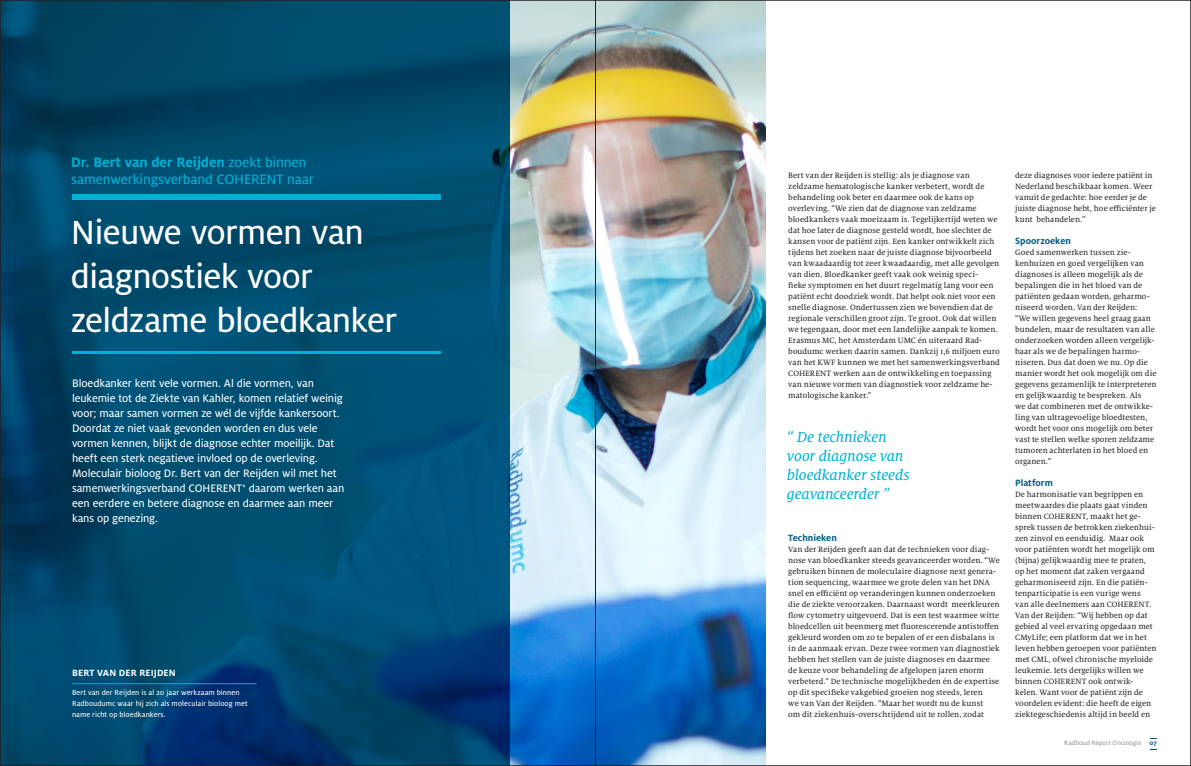
<style>
.page{position:relative;width:1191px;height:766px;background:#fff}
.page>*{position:absolute;margin:0;border:0;box-sizing:border-box;transform-origin:0 0}
.KOP_MIDDEL{font:37px/44px "Milo OT Text";letter-spacing:-.02em;color:#fff}
.QUOTE{font:16px/19px "Milo Serif OT Text Ita";letter-spacing:-.01em;color:#00b1d5}
.SUBKOP{font:15px/17px "Milo OT Text";letter-spacing:-.01em;color:#00b1d5}
.INTRO_GROOT{font:12px/15px "Milo OT Text";letter-spacing:-.01em;color:#fff}
.TUSSENKOP{font:700 10px "Milo OT";letter-spacing:.005em;color:#005d85}
.NAAM_BIJSCHRIFT{font:700 10px "Milo OT";letter-spacing:.015em;color:#fff}
.BODYTEKST{font:8.5px/11px "Milo Serif OT Text";letter-spacing:.005em;color:#231f20}
.BIJSCHRIFT{font:8px/11px "Milo OT Text";letter-spacing:.005em;color:#fff}
.t1{font:7px "Milo OT Text";letter-spacing:.005em;color:#939598}
.s1{font-family:"Milo OT";font-weight:700}
.s2{font-family:"Milo OT";font-weight:700;color:#005d85}
</style>
<div class="page">
<img style="left:510px;top:2px;width:255px;height:761px">
<svg style="left:2px;top:2px;width:508px;height:761px;background:#00496e"></svg>
<div style="left:72px;top:194px;width:368px;height:5px;background:#00b1d5"></div>
<hr style="left:72px;top:351px;width:368px;height:2px;background:#00b1d5">
<hr style="left:72px;top:683px;width:184px;height:1px;background:#00b1d5">
<hr style="left:595px;top:0;width:1px;height:765px;background:#231f20">
<p class="SUBKOP" style="left:71px;top:154px;width:244px"><span class="s1">Dr. Bert van der Reijden</span> zoekt binnen samenwerkingsverband COHERENT naar</p>
<p class="KOP_MIDDEL" style="left:71px;top:210px;width:328px">Nieuwe vormen van diagnostiek voor zeldzame bloedkanker</p>
<p class="INTRO_GROOT" style="left:72px;top:376px;width:274px">Bloedkanker kent vele vormen. Al die vormen, van leukemie tot de Ziekte van Kahler, komen relatief weinig voor; maar samen vormen ze wél de vijfde kankersoort.<br>Doordat ze niet vaak gevonden worden en dus vele vormen kennen, blijkt de diagnose echter moeilijk. Dat heeft een sterk negatieve invloed op de overleving.<br>Moleculair bioloog Dr. Bert van der Reijden wil met het samenwerkingsverband COHERENT<sup>*</sup> daarom werken aan een eerdere en betere diagnose en daarmee aan meer kans op genezing.</p>
<p class="NAAM_BIJSCHRIFT" style="left:72px;top:667px;width:105px">BERT VAN DER REIJDEN</p>
<p class="BIJSCHRIFT" style="left:72px;top:687px;width:177px">Bert van der Reijden is al 20 jaar werkzaam binnen<br>Radboudumc waar hij zich als moleculair bioloog met name richt op bloedkankers.</p>
<p class="BODYTEKST" style="left:788px;top:170px;width:213px">Bert van der Reijden is stellig: als je diagnose van zeldzame hematologische kanker verbetert, wordt de behandeling ook beter en daarmee ook de kans op overleving. “We zien dat de diagnose van zeldzame bloedkankers vaak moeizaam is. Tegelijkertijd weten we dat hoe later de diagnose gesteld wordt, hoe slechter de kansen voor de patiënt zijn. Een kanker ontwikkelt zich tijdens het zoeken naar de juiste diagnose bijvoorbeeld van kwaadaardig tot zeer kwaadaardig, met alle gevolgen van dien. Bloedkanker geeft vaak ook weinig speci-<br>fieke symptomen en het duurt regelmatig lang voor een patiënt echt doodziek wordt. Dat helpt ook niet voor een snelle diagnose. Ondertussen zien we bovendien dat de regionale verschillen groot zijn. Te groot. Ook dat willen we tegengaan, door met een landelijke aanpak te komen.<br>Erasmus MC, het Amsterdam UMC én uiteraard Rad&shy;boudumc werken daarin samen. Dankzij 1,6 miljoen euro van het KWF kunnen we met het samenwerkingsverband COHERENT werken aan de ontwikkeling en toepassing van nieuwe vormen van diagnostiek voor zeldzame he&shy;matologische kanker.”</p>
<p class="QUOTE" style="left:787px;top:428px;width:124px">“ De technieken voor diagnose van bloedkanker steeds geavanceerder ”</p>
<p class="TUSSENKOP" style="left:788px;top:532px;width:50px">Technieken</p>
<p class="BODYTEKST" style="left:788px;top:544px;width:213px">Van der Reijden geeft aan dat de technieken voor diag&shy;nose van bloedkanker steeds geavanceerder worden. “We gebruiken binnen de moleculaire diagnose next genera&shy;tion sequencing, waarmee we grote delen van het DNA snel en efficiënt op veranderingen kunnen onderzoeken die de ziekte veroorzaken. Daarnaast wordt meerkleuren flow cytometry uitgevoerd. Dat is een test waarmee witte bloedcellen uit beenmerg met fluorescerende antistoffen gekleurd worden om zo te bepalen of er een disbalans is in de aanmaak ervan. Deze twee vormen van diagnostiek hebben het stellen van de juiste diagnoses en daarmee de keuze voor behandeling de afgelopen jaren enorm verbeterd.” De technische mogelijkheden én de expertise op dit specifieke vakgebied groeien nog steeds, leren<br>we van Van der Reijden. “Maar het wordt nu de kunst<br>om dit ziekenhuis-overschrijdend uit te rollen, zodat</p>
<p class="BODYTEKST" style="left:1015px;top:170px;width:142px">deze diagnoses voor iedere patiënt in Nederland beschikbaar komen. Weer vanuit de gedachte: hoe eerder je de juiste diagnose hebt, hoe efficiënter je kunt behandelen.”</p>
<p class="TUSSENKOP" style="left:1015px;top:235px;width:57px">Spoorzoeken</p>
<p class="BODYTEKST" style="left:1015px;top:247px;width:143px">Goed samenwerken tussen zie&shy;kenhuizen en goed vergelijken van diagnoses is alleen mogelijk als de bepalingen die in het bloed van de patiënten gedaan worden, geharmo&shy;niseerd worden. Van der Reijden:<br>“We willen gegevens heel graag gaan bundelen, maar de resultaten van alle onderzoeken worden alleen vergelijk&shy;baar als we de bepalingen harmo&shy;niseren. Dus dat doen we nu. Op die manier wordt het ook mogelijk om die gegevens gezamenlijk te interpreteren en gelijkwaardig te bespreken. Als<br>we dat combineren met de ontwikke&shy;ling van ultragevoelige bloedtesten, wordt het voor ons mogelijk om beter vast te stellen welke sporen zeldzame tumoren achterlaten in het bloed en organen.”</p>
<p class="TUSSENKOP" style="left:1015px;top:477px;width:39px">Platform</p>
<p class="BODYTEKST" style="left:1015px;top:489px;width:143px">De harmonisatie van begrippen en meetwaardes die plaats gaat vinden binnen COHERENT, maakt het ge&shy;sprek tussen de betrokken ziekenhui&shy;zen zinvol en eenduidig. Maar ook voor patiënten wordt het mogelijk om (bijna) gelijkwaardig mee te praten, op het moment dat zaken vergaand geharmoniseerd zijn. En die patiën&shy;tenparticipatie is een vurige wens<br>van alle deelnemers aan COHERENT.<br>Van der Reijden: “Wij hebben op dat gebied al veel ervaring opgedaan met CMyLife; een platform dat we in het leven hebben geroepen voor patiënten met CML, ofwel chronische myeloide leukemie. Iets dergelijks willen we binnen COHERENT ook ontwik&shy;kelen. Want voor de patiënt zijn de voordelen evident: die heeft de eigen ziektegeschiedenis altijd in beeld en</p>
<p class="t1" style="left:1064px;top:739px;width:94px">Radboud Report Oncologie <span class="s2">07</span></p>
</div>
